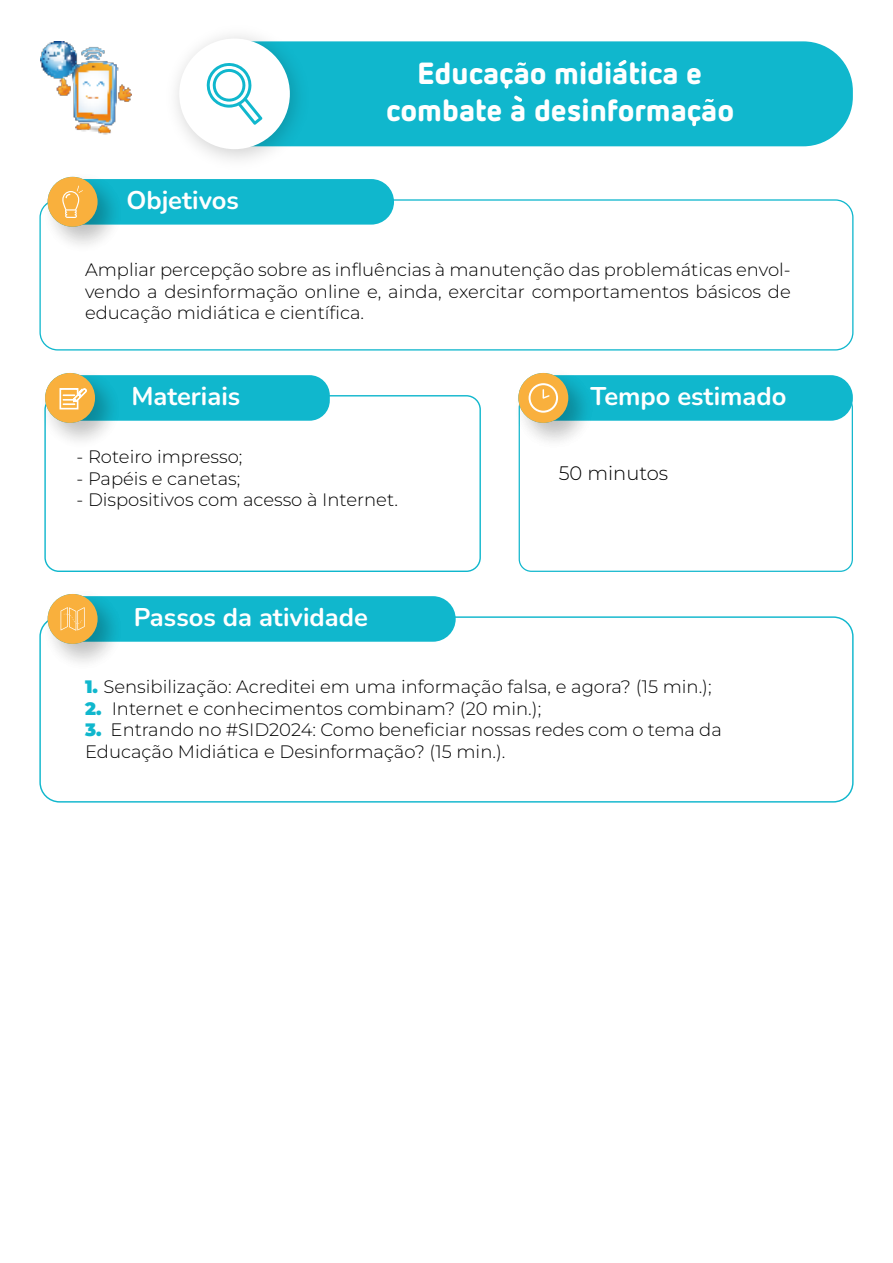
<style>
.page{position:relative;width:893px;height:1263px;background:#fff}
.page>*{position:absolute;margin:0;border:0;box-sizing:border-box;transform-origin:0 0}
.t1{font:30.6px/36.6px "Netto Variable DEMO";color:#fff;text-align:center}
.t2{font:700 25.5px "Nunito";color:#fff}
.t3{font:100 19.5px "Montserrat";color:#010101}
.t4{font:100 18px/21.6px "Montserrat";color:#010101;text-align:justify}
.s1{color:#10b7cd}
</style>
<div class="page">
<div style="left:39px;top:199px;width:814px;height:152px;border:1px solid #10b7cd;border-radius:18px"></div>
<div style="left:44px;top:395px;width:437px;height:177px;border:1px solid #10b7cd;border-radius:14px"></div>
<img style="left:40px;top:42px;width:91px;height:93px">
<div style="left:186px;top:41px;width:667px;height:105px;background:#10b7cd;border-radius:50px"></div>
<img style="left:176px;top:35px;width:143px;height:125px">
<div style="left:179px;top:39px;width:111px;height:110px;background:#fff;border-radius:50%"></div>
<svg style="left:206px;top:63px;width:56px;height:62px"></svg>
<img style="left:39px;top:176px;width:73px;height:84px">
<img style="left:39px;top:594px;width:73px;height:83px">
<img style="left:44px;top:373px;width:66px;height:83px">
<img style="left:518px;top:373px;width:66px;height:83px">
<svg style="left:619px;top:60px;width:7px;height:6px"></svg>
<svg style="left:692px;top:118px;width:4px;height:8px"></svg>
<svg style="left:504px;top:80px;width:5px;height:9px"></svg>
<svg style="left:517px;top:62px;width:9px;height:4px"></svg>
<svg style="left:705px;top:99px;width:9px;height:3px"></svg>
<svg style="left:514px;top:96px;width:8px;height:6px"></svg>
<div style="left:48px;top:177px;width:50px;height:50px;background:#f9b03d;border-radius:50%"></div>
<svg style="left:62px;top:179px;width:332px;height:46px;background:#2bb7c0"></svg>
<div style="left:48px;top:594px;width:50px;height:50px;background:#f9b03d;border-radius:50%"></div>
<svg style="left:61px;top:596px;width:395px;height:46px;background:#28b7c2"></svg>
<div style="left:45px;top:373px;width:50px;height:50px;background:#f9b03d;border-radius:50%"></div>
<svg style="left:59px;top:375px;width:271px;height:46px;background:#30b7bf"></svg>
<div style="left:518px;top:373px;width:50px;height:50px;background:#f9b03d;border-radius:50%"></div>
<svg style="left:529px;top:375px;width:324px;height:46px;background:#2eb7bf"></svg>
<h2 class="t2" style="left:126px;top:182px;width:114px">Objetivos</h2>
<h1 class="t1" style="left:386px;top:55px;width:350px">Educacao midiatica e combate a desinformacao</h1>
<p class="t4" style="left:85px;top:258px;width:707px">Ampliar percepção sobre as influências à manutenção das problemáticas envol&shy;vendo a desinformação online e, ainda, exercitar comportamentos básicos de educação midiática e científica.</p>
<h2 class="t2" style="left:131px;top:378px;width:110px">Materiais</h2>
<h2 class="t2" style="left:591px;top:378px;width:197px">Tempo estimado</h2>
<p class="t4" style="left:77px;top:446px;width:168px">- Roteiro impresso;</p>
<p class="t4" style="left:77px;top:467px;width:165px">- Papéis e canetas;</p>
<p class="t4" style="left:77px;top:489px;width:323px">- Dispositivos com acesso à Internet.</p>
<h2 class="t2" style="left:134px;top:599px;width:235px">Passos da atividade</h2>
<p class="t3" style="left:559px;top:460px;width:111px">50 minutos</p>
<p class="t4" style="left:85px;top:675px;width:628px"><span class="s1">1.</span> Sensibilização: Acreditei em uma informação falsa, e agora? (15 min.);</p>
<p class="t4" style="left:85px;top:697px;width:458px"><span class="s1">2.</span> Internet e conhecimentos combinam? (20 min.);</p>
<p class="t4" style="left:85px;top:719px;width:638px"><span class="s1">3.</span> Entrando no #SID2024: Como beneficiar nossas redes com o tema da<br>Educação Midiática e Desinformação? (15 min.).</p>
</div>
